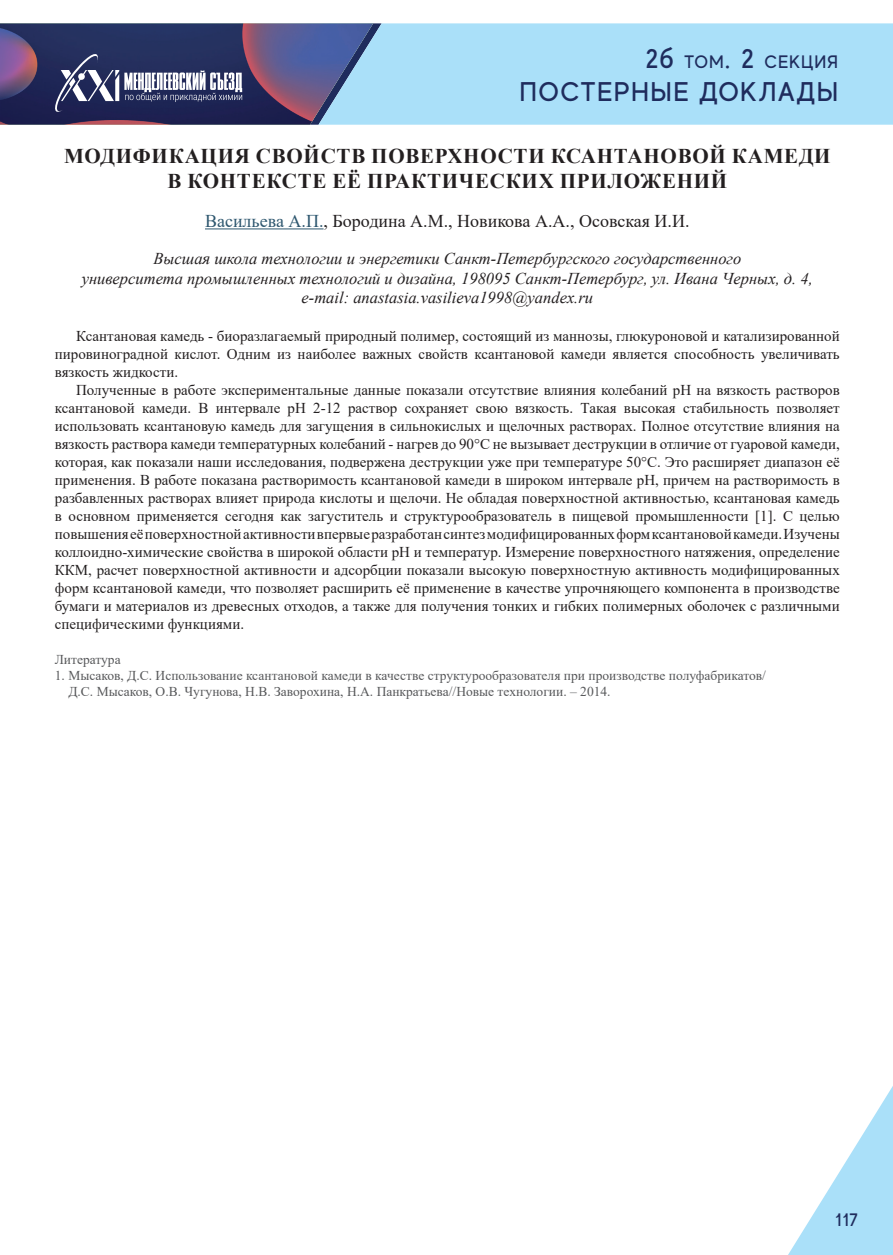
<style>
.page{position:relative;width:893px;height:1255px;background:#fff}
.page>*{position:absolute;margin:0;border:0;box-sizing:border-box;transform-origin:0 0}
.t1{font:500 27px "MADE Evolve Sans";letter-spacing:.05em;color:#1f2c5d}
.t2{font:700 21px/25.2px "Times New Roman";letter-spacing:.035em;color:#231f20;text-align:center}
.t3{font:18px "Times New Roman";color:#231f20}
.t4{font:500 18px "MADE Evolve Sans";letter-spacing:.05em;color:#1f2c5d}
.t5{font:italic 16.5px/19.8px "Times New Roman";color:#231f20;text-align:center}
.t6{font:15px/18px "Times New Roman";color:#231f20;text-align:justify}
.t7{font:13.5px/16.2px "Times New Roman";color:#57585a}
.s1{font-size:27px}
.s2{color:#2e576f}
</style>
<div class="page">
<div style="left:382px;top:23px;width:511px;height:102px;background:#aae0f9"></div>
<svg style="left:788px;top:1086px;width:105px;height:168px"></svg>
<svg style="left:0;top:23px;width:382px;height:102px;background:#51547e"></svg>
<hr style="left:205px;top:228px;width:119px;height:1px;background:#2e576f">
<p class="t4" style="left:645px;top:51px;width:194px"><span class="s1">2б</span> ТОМ<span class="s1">. 2</span> СЕКЦИЯ</p>
<h1 class="t1" style="left:520px;top:74px;width:320px">ПОСТЕРНЫЕ ДОКЛАДЫ</h1>
<h2 class="t2" style="left:64px;top:143px;width:768px">МОДИФИКАЦИЯ СВОЙСТВ ПОВЕРХНОСТИ КСАНТАНОВОЙ КАМЕДИ<br>В КОНТЕКСТЕ ЕЁ ПРАКТИЧЕСКИХ ПРИЛОЖЕНИЙ</h2>
<p class="t3" style="left:205px;top:208px;width:486px"><span class="s2">Васильева А.П.</span>, Бородина А.М., Новикова А.А., Осовская И.И.</p>
<p class="t5" style="left:82px;top:248px;width:733px">Высшая школа технологии и энергетики Санкт-Петербургского государственного<br>университета промышленных технологий и дизайна, 198095 Санкт-Петербург, ул. Ивана Черных, д. 4, e-mail: anastasia.vasilieva1998@yandex.ru</p>
<p class="t6" style="left:55px;top:327px;width:786px;text-indent:21px">Ксантановая камедь - биоразлагаемый природный полимер, состоящий из маннозы, глюкуроновой и катализированной пировиноградной кислот. Одним из наиболее важных свойств ксантановой камеди является способность увеличивать вязкость жидкости.</p>
<p class="t6" style="left:55px;top:381px;width:786px;text-indent:21px">Полученные в работе экспериментальные данные показали отсутствие влияния колебаний рН на вязкость растворов ксантановой камеди. В интервале рН 2-12 раствор сохраняет свою вязкость. Такая высокая стабильность позволяет использовать ксантановую камедь для загущения в сильнокислых и щелочных растворах. Полное отсутствие влияния на вязкость раствора камеди температурных колебаний - нагрев до 90°С не вызывает деструкции в отличие от гуаровой камеди, которая, как показали наши исследования, подвержена деструкции уже при температуре 50°С. Это расширяет диапазон её применения. В работе показана растворимость ксантановой камеди в широком интервале рН, причем на растворимость в разбавленных растворах влияет природа кислоты и щелочи. Не обладая поверхностной активностью, ксантановая камедь в основном применяется сегодня как загуститель и структурообразователь в пищевой промышленности [1]. С целью повышения её поверхностной активности впервые разработан синтез модифицированных форм ксантановой камеди. Изучены коллоидно-химические свойства в широкой области рН и температур. Измерение поверхностного натяжения, определение ККМ, расчет поверхностной активности и адсорбции показали высокую поверхностную активность модифицированных форм ксантановой камеди, что позволяет расширить её применение в качестве упрочняющего компонента в производстве бумаги и материалов из древесных отходов, а также для получения тонких и гибких полимерных оболочек с различными специфическими функциями.</p>
<p class="t7" style="left:55px;top:650px;width:67px">Литература</p>
<p class="t7" style="left:68px;top:666px;width:699px;text-indent:-14px">1. Мысаков, Д.С. Использование ксантановой камеди в качестве структурообразователя при производстве полуфабрикатов/<br>Д.С. Мысаков, О.В. Чугунова, Н.В. Заворохина, Н.А. Панкратьева//Новые технологии. – 2014.</p>
<p class="t4" style="left:835px;top:1208px;width:24px">117</p>
</div>
